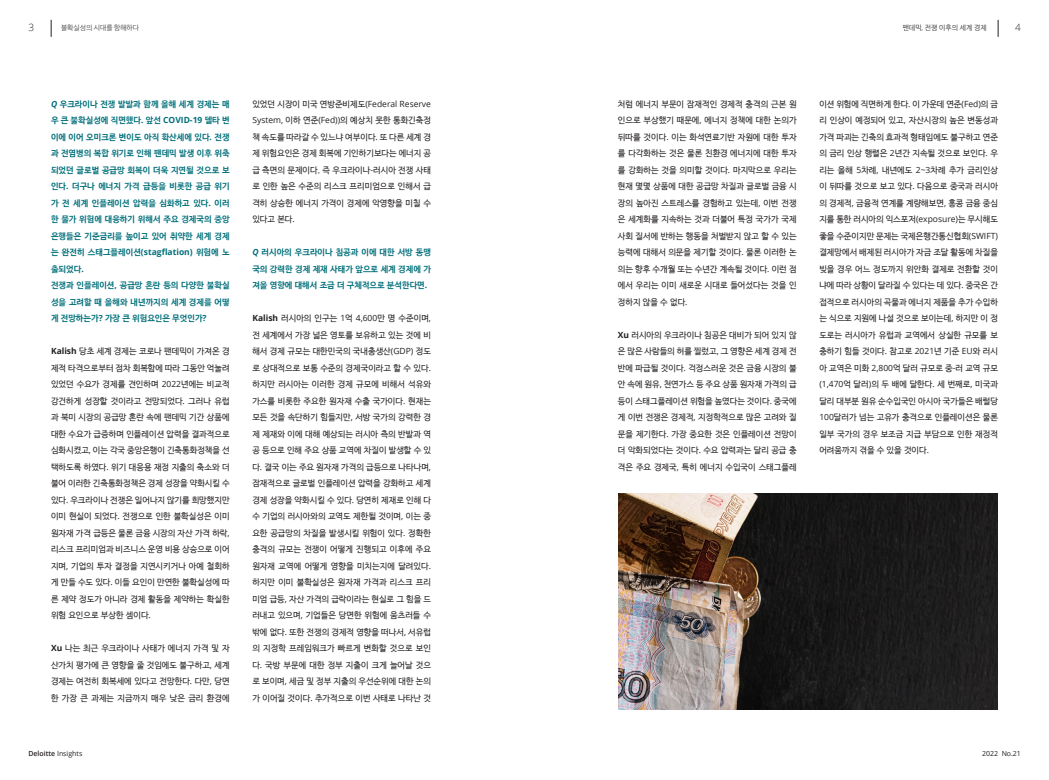
<style>
.page{position:relative;width:1049px;height:780px;background:#fff}
.page>*{position:absolute;margin:0;border:0;box-sizing:border-box;transform-origin:0 0}
.t1{font:300 10px "Open Sans";color:#231f20}
.t2{font:8.5px/16.5px "Nanum Barun Gothic";color:#231f20;text-align:justify}
.t3{font:700 8.5px/16.5px "Nanum Barun Gothic";color:#006f7a;text-align:justify}
.t4{font:600 7px "Open Sans";color:#231f20}
.t5{font:300 7px "Nanum Barun Gothic";color:#000}
.t6{font:300 7px "Nanum Barun Gothic";color:#231f20}
.t7{font:7px "Open Sans";letter-spacing:-.005em;color:#231f20}
.s1{font-family:"Open Sans"}
.s2{font-family:"Open Sans";font-style:italic}
.s3{font-family:"Open Sans";font-weight:700}
.s4{font-weight:400}
</style>
<div class="page">
<svg style="left:51px;top:20px;width:1px;height:17px"></svg>
<svg style="left:998px;top:20px;width:1px;height:17px"></svg>
<img style="left:618px;top:493px;width:380px;height:216px">
<p class="t1" style="left:28px;top:21px;width:7px">3</p>
<p class="t6" style="left:61px;top:25px;width:80px">불확실성의 시대를 항해하다</p>
<p class="t1" style="left:1015px;top:21px;width:7px">4</p>
<p class="t5" style="left:903px;top:24px;width:85px">팬데믹<span class="s1">,</span> 전쟁 이후의 세계 경제</p>
<p class="t3" style="left:51px;top:96px;width:180px"><span class="s2">Q</span> 우크라이나 전쟁 발발과 함께 올해 세계 경제는 매 우 큰 불확실성에 직면했다<span class="s1">.</span> 앞선 <span class="s1">COVID-19</span> 델타 변 이에 이어 오미크론 변이도 아직 확산세에 있다<span class="s1">.</span> 전쟁 과 전염병의 복합 위기로 인해 팬데믹 발생 이후 위축 되었던 글로벌 공급망 회복이 더욱 지연될 것으로 보 인다<span class="s1">.</span> 더구나 에너지 가격 급등을 비롯한 공급 위기 가 전 세계 인플레이션 압력을 심화하고 있다<span class="s1">.</span> 이러 한 물가 위험에 대응하기 위해서 주요 경제국의 중앙 은행들은 기준금리를 높이고 있어 취약한 세계 경제 는 완전히 스태그플레이션<span class="s1">(stagflation)</span> 위험에 노 출되었다<span class="s1">.</span></p>
<p class="t3" style="left:51px;top:277px;width:180px">전쟁과 인플레이션<span class="s1">,</span> 공급망 혼란 등의 다양한 불확실 성을 고려할 때 올해와 내년까지의 세계 경제를 어떻 게 전망하는가<span class="s1">?</span> 가장 큰 위험요인은 무엇인가<span class="s1">?</span></p>
<p class="t2" style="left:51px;top:343px;width:180px"><span class="s3">Kalish</span> 당초 세계 경제는 코로나 팬데믹이 가져온 경 제적 타격으로부터 점차 회복함에 따라 그동안 억눌려 있었던 수요가 경제를 견인하며 <span class="s1">2022</span>년에는 비교적 강건하게 성장할 것이라고 전망되었다<span class="s1">.</span> 그러나 유럽 과 북미 시장의 공급망 혼란 속에 팬데믹 기간 상품에 대한 수요가 급증하며 인플레이션 압력을 결과적으로 심화시켰고<span class="s1">,</span> 이는 각국 중앙은행이 긴축통화정책을 선 택하도록 하였다<span class="s1">.</span> 위기 대응용 재정 지출의 축소와 더 불어 이러한 긴축통화정책은 경제 성장을 약화시킬 수 있다<span class="s1">.</span> 우크라이나 전쟁은 일어나지 않기를 희망했지만 이미 현실이 되었다<span class="s1">.</span> 전쟁으로 인한 불확실성은 이미 원자재 가격 급등은 물론 금융 시장의 자산 가격 하락<span class="s1">, </span>리스크 프리미엄과 비즈니스 운영 비용 상승으로 이어 지며<span class="s1">,</span> 기업의 투자 결정을 지연시키거나 아예 철회하 게 만들 수도 있다<span class="s1">.</span> 이들 요인이 만연한 불확실성에 따 른 제약 정도가 아니라 경제 활동을 제약하는 확실한 위험 요인으로 부상한 셈이다<span class="s1">.</span></p>
<p class="t2" style="left:51px;top:640px;width:180px"><span class="s3">Xu</span> 나는 최근 우크라이나 사태가 에너지 가격 및 자 산가치 평가에 큰 영향을 줄 것임에도 불구하고<span class="s1">,</span> 세계 경제는 여전히 회복세에 있다고 전망한다<span class="s1">.</span> 다만<span class="s1">,</span> 당면 한 가장 큰 과제는 지금까지 매우 낮은 금리 환경에</p>
<p class="t4" style="left:28px;top:748px;width:56px">Deloitte <span class="s4">Insights</span></p>
<p class="t2" style="left:252px;top:96px;width:180px">있었던 시장이 미국 연방준비제도<span class="s1">(Federal Reserve System,</span> 이하 연준<span class="s1">(Fed))</span>의 예상치 못한 통화긴축정 책 속도를 따라갈 수 있느냐 여부이다<span class="s1">.</span> 또 다른 세계 경 제 위험요인은 경제 회복에 기인하기보다는 에너지 공 급 측면의 문제이다. 즉 우크라이나<span class="s1">-</span>러시아 전쟁 사태 로 인한 높은 수준의 리스크 프리미엄으로 인해서 급 격히 상승한 에너지 가격이 경제에 악영향을 미칠 수 있다고 본다<span class="s1">.</span></p>
<p class="t3" style="left:252px;top:244px;width:180px"><span class="s2">Q</span> 러시아의 우크라이나 침공과 이에 대한 서방 동맹 국의 강력한 경제 제재 사태가 앞으로 세계 경제에 가 져올 영향에 대해서 조금 더 구체적으로 분석한다면<span class="s1">.</span></p>
<p class="t2" style="left:252px;top:310px;width:180px"><span class="s3">Kalish</span> 러시아의 인구는 <span class="s1">1</span>억 <span class="s1">4,600</span>만 명 수준이며<span class="s1">, </span>전 세계에서 가장 넓은 영토를 보유하고 있는 것에 비 해서 경제 규모는 대한민국의 국내총생산<span class="s1">(GDP)</span> 정도 로 상대적으로 보통 수준의 경제국이라고 할 수 있다<span class="s1">. </span>하지만 러시아는 이러한 경제 규모에 비해서 석유와 가스를 비롯한 주요한 원자재 수출 국가이다<span class="s1">.</span> 현재는 모든 것을 속단하기 힘들지만<span class="s1">,</span> 서방 국가의 강력한 경 제 제재와 이에 대해 예상되는 러시아 측의 반발과 역 공 등으로 인해 주요 상품 교역에 차질이 발생할 수 있 다<span class="s1">.</span> 결국 이는 주요 원자재 가격의 급등으로 나타나며<span class="s1">, </span>잠재적으로 글로벌 인플레이션 압력을 강화하고 세계 경제 성장을 약화시킬 수 있다<span class="s1">.</span> 당연히 제재로 인해 다 수 기업의 러시아와의 교역도 제한될 것이며<span class="s1">,</span> 이는 중 요한 공급망의 차질을 발생시킬 위험이 있다<span class="s1">.</span> 정확한 충격의 규모는 전쟁이 어떻게 진행되고 이후에 주요 원자재 교역에 어떻게 영향을 미치는지에 달려있다<span class="s1">. </span>하지만 이미 불확실성은 원자재 가격과 리스크 프리 미엄 급등<span class="s1">,</span> 자산 가격의 급락이라는 현실로 그 힘을 드 러내고 있으며<span class="s1">,</span> 기업들은 당면한 위험에 움츠러들 수 밖에 없다<span class="s1">.</span> 또한 전쟁의 경제적 영향을 떠나서<span class="s1">,</span> 서유럽 의 지정학 프레임워크가 빠르게 변화할 것으로 보인 다<span class="s1">.</span> 국방 부문에 대한 정부 지출이 크게 늘어날 것으 로 보이며<span class="s1">,</span> 세금 및 정부 지출의 우선순위에 대한 논의 가 이어질 것이다<span class="s1">.</span> 추가적으로 이번 사태로 나타난 것</p>
<p class="t2" style="left:618px;top:96px;width:180px">처럼 에너지 부문이 잠재적인 경제적 충격의 근본 원 인으로 부상했기 때문에<span class="s1">,</span> 에너지 정책에 대한 논의가 뒤따를 것이다<span class="s1">.</span> 이는 화석연료기반 자원에 대한 투자 를 다각화하는 것은 물론 친환경 에너지에 대한 투자 를 강화하는 것을 의미할 것이다<span class="s1">.</span> 마지막으로 우리는 현재 몇몇 상품에 대한 공급망 차질과 글로벌 금융 시 장의 높아진 스트레스를 경험하고 있는데<span class="s1">,</span> 이번 전쟁 은 세계화를 지속하는 것과 더불어 특정 국가가 국제 사회 질서에 반하는 행동을 처벌받지 않고 할 수 있는 능력에 대해서 의문을 제기할 것이다<span class="s1">.</span> 물론 이러한 논 의는 향후 수개월 또는 수년간 계속될 것이다<span class="s1">.</span> 이런 점 에서 우리는 이미 새로운 시대로 들어섰다는 것을 인 정하지 않을 수 없다<span class="s1">.</span></p>
<p class="t2" style="left:618px;top:327px;width:180px"><span class="s3">Xu</span> 러시아의 우크라이나 침공은 대비가 되어 있지 않 은 많은 사람들의 허를 찔렀고<span class="s1">,</span> 그 영향은 세계 경제 전 반에 파급될 것이다<span class="s1">.</span> 걱정스러운 것은 금융 시장의 불 안 속에 원유<span class="s1">,</span> 천연가스 등 주요 상품 원자재 가격의 급 등이 스태그플레이션 위험을 높였다는 것이다<span class="s1">.</span> 중국에 게 이번 전쟁은 경제적<span class="s1">,</span> 지정학적으로 많은 고려와 질 문을 제기한다<span class="s1">.</span> 가장 중요한 것은 인플레이션 전망이 더 악화되었다는 것이다<span class="s1">.</span> 수요 압력과는 달리 공급 충 격은 주요 경제국<span class="s1">,</span> 특히 에너지 수입국이 스태그플레</p>
<p class="t2" style="left:819px;top:96px;width:180px">이션 위험에 직면하게 한다<span class="s1">.</span> 이 가운데 연준<span class="s1">(Fed)</span>의 금 리 인상이 예정되어 있고<span class="s1">,</span> 자산시장의 높은 변동성과 가격 파괴는 긴축의 효과적 형태임에도 불구하고 연준 의 금리 인상 행렬은 <span class="s1">2</span>년간 지속될 것으로 보인다<span class="s1">.</span> 우 리는 올해 <span class="s1">5</span>차례<span class="s1">,</span> 내년에도 <span class="s1">2~3</span>차례 추가 금리인상 이 뒤따를 것으로 보고 있다<span class="s1">.</span> 다음으로 중국과 러시아 의 경제적<span class="s1">,</span> 금융적 연계를 계량해보면<span class="s1">,</span> 홍콩 금융 중심 지를 통한 러시아의 익스포저<span class="s1">(exposure)</span>는 무시해도 좋을 수준이지만 문제는 국제은행간통신협회<span class="s1">(SWIFT) </span>결제망에서 배제된 러시아가 자금 조달 활동에 차질을 빚을 경우 어느 정도까지 위안화 결제로 전환할 것이 냐에 따라 상황이 달라질 수 있다는 데 있다<span class="s1">.</span> 중국은 간 접적으로 러시아의 곡물과 에너지 제품을 추가 수입하 는 식으로 지원에 나설 것으로 보이는데<span class="s1">,</span> 하지만 이 정 도로는 러시아가 유럽과 교역에서 상실한 규모를 보 충하기 힘들 것이다<span class="s1">.</span> 참고로 <span class="s1">2021</span>년 기준 <span class="s1">EU</span>와 러시 아 교역은 미화 <span class="s1">2,800</span>억 달러 규모로 중<span class="s1">-</span>러 교역 규모 <span class="s1">(1,470</span>억 달러<span class="s1">)</span>의 두 배에 달한다<span class="s1">.</span> 세 번째로<span class="s1">,</span> 미국과 달리 대부분 원유 순수입국인 아시아 국가들은 배럴당 <span class="s1">100</span>달러가 넘는 고유가 충격으로 인플레이션은 물론 일부 국가의 경우 보조금 지급 부담으로 인한 재정적 어려움까지 겪을 수 있을 것이다<span class="s1">.</span></p>
<p class="t7" style="left:982px;top:748px;width:40px">2022 No.21</p>
</div>
